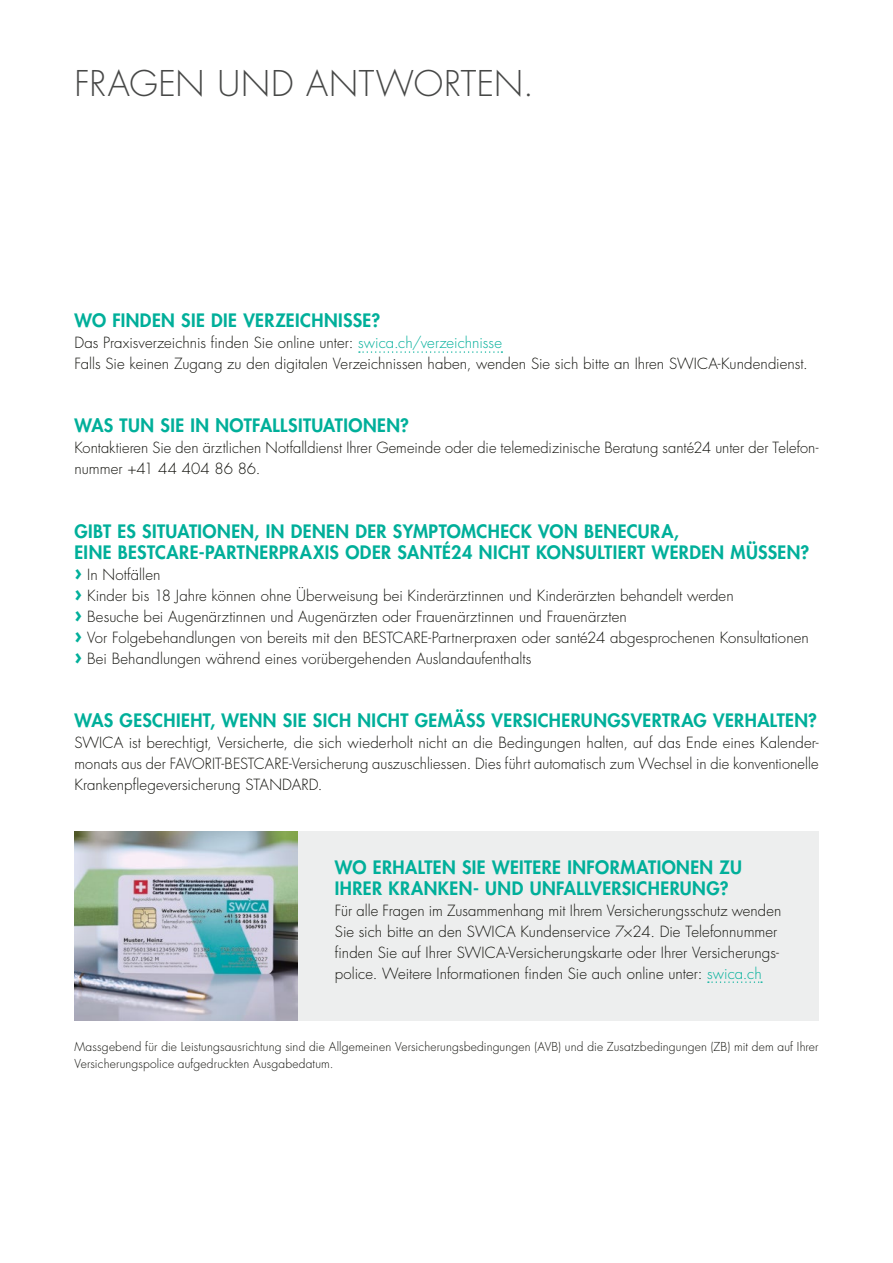
<style>
.page{position:relative;width:893px;height:1263px;background:#fff}
.page>*{position:absolute;margin:0;border:0;box-sizing:border-box;transform-origin:0 0}
.t1{font:300 34.5px "Futura Std";letter-spacing:.02em;color:#474847}
.t2{font:800 18px/21px "Futura Std";letter-spacing:.02em;color:#00af9a}
.t3{font:300 15px/21px "Futura Std";letter-spacing:.005em;color:#12120d}
.t4{font:300 12px/16.5px "Futura Std";letter-spacing:.01em;color:#12120d}
.s1{color:#00af9a}
.s2{font-weight:700;font-size:21px;color:#00af9a}
</style>
<div class="page">
<img style="left:74px;top:831px;width:224px;height:189px">
<svg style="left:359px;top:351px;width:143px;height:2px"></svg>
<div style="left:298px;top:831px;width:521px;height:189px;background:#edeeee"></div>
<svg style="left:708px;top:981px;width:54px;height:2px"></svg>
<h1 class="t1" style="left:74px;top:63px;width:461px">FRAGEN UND ANTWORTEN.</h1>
<p class="t2" style="left:74px;top:310px;width:307px">WO FINDEN SIE DIE VERZEICHNISSE?</p>
<p class="t3" style="left:74px;top:333px;width:735px">Das Praxisverzeichnis finden Sie online unter: <span class="s1">swica.ch/verzeichnisse<br></span>Falls Sie keinen Zugang zu den digitalen Verzeichnissen haben, wenden Sie sich bitte an Ihren SWICA-Kundendienst.</p>
<p class="t2" style="left:74px;top:415px;width:336px">WAS TUN SIE IN NOTFALLSITUATIONEN?</p>
<p class="t3" style="left:74px;top:438px;width:746px">Kontaktieren Sie den ärztlichen Notfalldienst Ihrer Gemeinde oder die telemedizinische Beratung santé24 unter der Telefon&shy;nummer +41 44 404 86 86.</p>
<p class="t2" style="left:74px;top:520px;width:736px">GIBT ES SITUATIONEN, IN DENEN DER SYMPTOMCHECK VON BENECURA,<br>EINE BESTCARE-PARTNERPRAXIS ODER SANTÉ24 NICHT KONSULTIERT WERDEN MÜSSEN?</p>
<p class="t3" style="left:74px;top:564px;width:736px"><span class="s2">›</span> In Notfällen<br><span class="s2">›</span> Kinder bis 18 Jahre können ohne Überweisung bei Kinderärztinnen und Kinderärzten behandelt werden<br><span class="s2">›</span> Besuche bei Augenärztinnen und Augenärzten oder Frauenärztinnen und Frauenärzten<br><span class="s2">›</span> Vor Folgebehandlungen von bereits mit den BESTCARE-Partnerpraxen oder santé24 abgesprochenen Konsultationen <span class="s2">›</span> Bei Behandlungen während eines vorübergehenden Auslandaufenthalts</p>
<p class="t2" style="left:74px;top:709px;width:744px">WAS GESCHIEHT, WENN SIE SICH NICHT GEMÄSS VERSICHERUNGSVERTRAG VERHALTEN?</p>
<p class="t3" style="left:74px;top:732px;width:746px;text-align:justify">SWICA ist berechtigt, Versicherte, die sich wiederholt nicht an die Bedingungen halten, auf das Ende eines Kalender&shy;monats aus der FAVORIT-BESTCARE-Versicherung auszuschliessen. Dies führt automatisch zum Wechsel in die konventionelle Krankenpflegeversicherung STANDARD.</p>
<p class="t2" style="left:335px;top:856px;width:409px">WO ERHALTEN SIE WEITERE INFORMATIONEN ZU<br>IHRER KRANKEN- UND UNFALLVERSICHERUNG?</p>
<p class="t3" style="left:335px;top:900px;width:448px">Für alle Fragen im Zusammenhang mit Ihrem Versicherungsschutz wenden Sie sich bitte an den SWICA Kundenservice 7×24. Die Telefonnummer finden Sie auf Ihrer SWICA-Versicherungskarte oder Ihrer Versicherungs&shy;police. Weitere Informationen finden Sie auch online unter: <span class="s1">swica.ch</span></p>
<p class="t4" style="left:74px;top:1039px;width:746px">Massgebend für die Leistungsausrichtung sind die Allgemeinen Versicherungsbedingungen (AVB) und die Zusatzbedingungen (ZB) mit dem auf Ihrer<br>Versicherungspolice aufgedruckten Ausgabedatum.</p>
</div>
